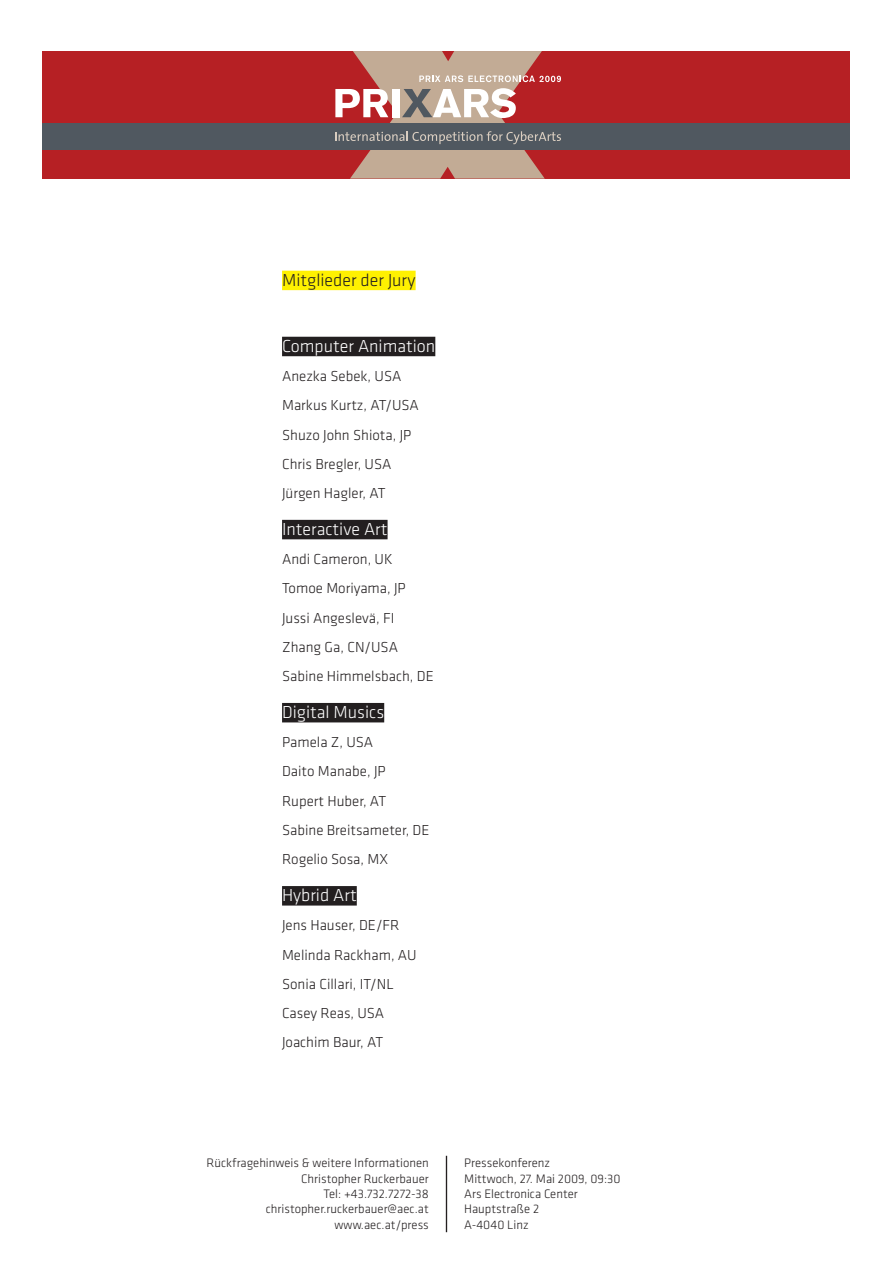
<style>
.page{position:relative;width:893px;height:1263px;background:#fff}
.page>*{position:absolute;margin:0;border:0;box-sizing:border-box;transform-origin:0 0}
.t1{font:300 18px "Klavika";color:#fff}
.t2{font:300 18px "Klavika";color:#231f20}
.t3{font:300 15px/29.2px "Klavika";color:#231f20}
.t4{font:300 12.75px/15.3px "Klavika";color:#231f20}
</style>
<div class="page">
<hr style="left:446px;top:1156px;width:1px;height:76px;background:#231f20">
<div style="left:43px;top:51px;width:807px;height:128px;background:#b62024"></div>
<div style="left:43px;top:123px;width:807px;height:27px;background:#505860"></div>
<svg style="left:335px;top:51px;width:226px;height:128px"></svg>
<div style="left:282px;top:271px;width:134px;height:19px;background:#fff101"></div>
<div style="left:282px;top:337px;width:153px;height:19px;background:#231f20"></div>
<div style="left:282px;top:520px;width:106px;height:19px;background:#231f20"></div>
<div style="left:282px;top:703px;width:102px;height:19px;background:#231f20"></div>
<div style="left:282px;top:886px;width:75px;height:19px;background:#231f20"></div>
<p class="t2" style="left:282px;top:270px;width:135px">Mitglieder der Jury</p>
<p class="t1" style="left:282px;top:336px;width:155px">Computer Animation</p>
<p class="t3" style="left:282px;top:362px;width:138px">Anezka Sebek, USA<br>Markus Kurtz, AT/USA<br>Shuzo John Shiota, JP<br>Chris Bregler, USA<br>Jürgen Hagler, AT</p>
<p class="t1" style="left:282px;top:519px;width:107px">Interactive Art</p>
<p class="t3" style="left:282px;top:545px;width:153px">Andi Cameron, UK<br>Tomoe Moriyama, JP<br>Jussi Angeslevä, FI<br>Zhang Ga, CN/USA<br>Sabine Himmelsbach, DE</p>
<p class="t1" style="left:282px;top:702px;width:104px">Digital Musics</p>
<p class="t3" style="left:282px;top:728px;width:149px">Pamela Z, USA<br>Daito Manabe, JP<br>Rupert Huber, AT<br>Sabine Breitsameter, DE<br>Rogelio Sosa, MX</p>
<p class="t1" style="left:282px;top:885px;width:76px">Hybrid Art</p>
<p class="t3" style="left:282px;top:911px;width:136px">Jens Hauser, DE/FR<br>Melinda Rackham, AU<br>Sonia Cillari, IT/NL<br>Casey Reas, USA<br>Joachim Baur, AT</p>
<p class="t4" style="left:206px;top:1156px;width:224px;text-align:right">Rückfragehinweis &amp; weitere Informationen<br>Christopher Ruckerbauer<br>Tel: +43.732.7272-38 christopher.ruckerbauer@aec.at www.aec.at/press</p>
<p class="t4" style="left:464px;top:1156px;width:158px">Pressekonferenz<br>Mittwoch, 27. Mai 2009, 09:30<br>Ars Electronica Center<br>Hauptstraße 2<br>A-4040 Linz</p>
</div>
